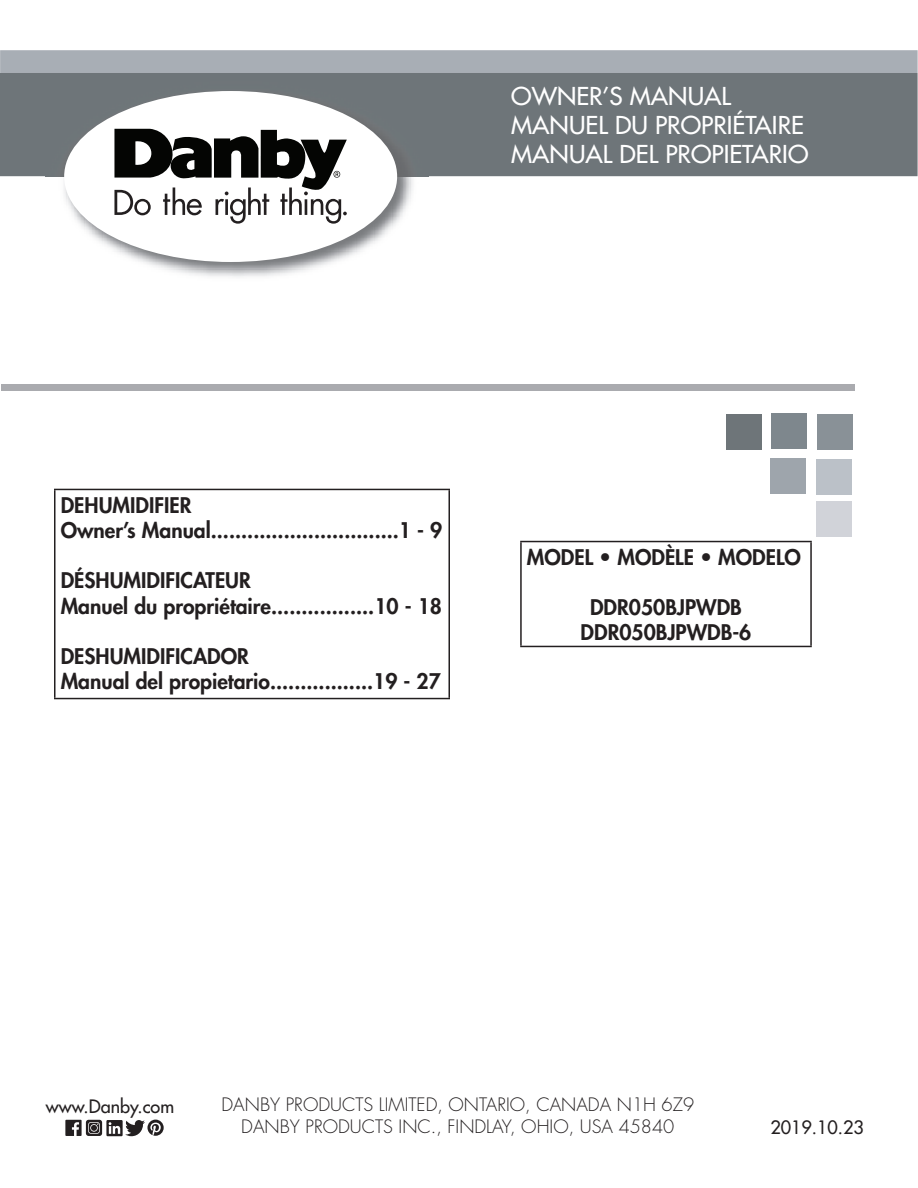
<style>
.page{position:relative;width:918px;height:1188px;background:#fff}
.page>*{position:absolute;margin:0;border:0;box-sizing:border-box;transform-origin:0 0}
.t1{font:500 24px/28.8px "Futura Std";color:#fff}
.t2{font:800 21px/25.2px "Futura Std";color:#231f20}
.t3{font:300 18px/21.6px "Futura Std";color:#231f20;text-align:center}
.t4{font:500 18px "Futura Std";color:#231f20}
.s1{font-weight:500}
</style>
<div class="page">
<div style="left:0;top:50px;width:918px;height:23px;background:#a8aeb5"></div>
<div style="left:0;top:73px;width:918px;height:103px;background:#6e7579"></div>
<div style="left:2px;top:384px;width:853px;height:7px;background:#aaabaf"></div>
<div style="left:817px;top:414px;width:35px;height:35px;background:#899197"></div>
<div style="left:771px;top:414px;width:35px;height:35px;background:#7e878d"></div>
<div style="left:817px;top:459px;width:35px;height:35px;background:#bbc1c8"></div>
<div style="left:726px;top:414px;width:35px;height:35px;background:#6e7579"></div>
<div style="left:771px;top:459px;width:35px;height:35px;background:#9ea5ac"></div>
<div style="left:816px;top:502px;width:36px;height:35px;background:#d1d3d9"></div>
<img style="left:58px;top:176px;width:361px;height:101px">
<div style="left:46px;top:80px;width:382px;height:96px;background:#6e7579"></div>
<div style="left:64px;top:91px;width:333px;height:171px;background:#fff;border-radius:50%"></div>
<div style="left:65px;top:1120px;width:17px;height:16px;background:#231f20"></div>
<svg style="left:72px;top:1122px;width:7px;height:14px"></svg>
<div style="left:86px;top:1120px;width:16px;height:16px;background:#231f20;border-radius:3px"></div>
<svg style="left:88px;top:1122px;width:12px;height:12px"></svg>
<svg style="left:106px;top:1120px;width:17px;height:16px"></svg>
<svg style="left:109px;top:1120px;width:55px;height:16px"></svg>
<svg style="left:114px;top:129px;width:233px;height:95px"></svg>
<hr style="left:54px;top:489px;width:396px;height:1px;background:#231f20">
<hr style="left:54px;top:490px;width:2px;height:208px;background:#231f20">
<hr style="left:448px;top:490px;width:2px;height:208px;background:#231f20">
<hr style="left:54px;top:698px;width:396px;height:1px;background:#231f20">
<hr style="left:520px;top:541px;width:292px;height:1px;background:#231f20">
<hr style="left:520px;top:542px;width:2px;height:104px;background:#231f20">
<hr style="left:810px;top:542px;width:2px;height:104px;background:#231f20">
<hr style="left:520px;top:646px;width:292px;height:1px;background:#231f20">
<p class="t1" style="left:511px;top:83px;width:299px">OWNER’S MANUAL<br>MANUEL DU PROPRIÉTAIRE<br>MANUAL DEL PROPIETARIO</p>
<p class="t2" style="left:61px;top:494px;width:383px">DEHUMIDIFIER<br>Owner’s Manual...............................1 - 9</p>
<p class="t2" style="left:61px;top:569px;width:383px">DÉSHUMIDIFICATEUR<br>Manuel du propriétaire.................10 - 18</p>
<p class="t2" style="left:61px;top:645px;width:382px">DESHUMIDIFICADOR<br>Manual del propietario.................19 - 27</p>
<p class="t2" style="left:527px;top:546px;width:275px">MODEL <span class="s1">•</span> MODÈLE <span class="s1">•</span> MODELO</p>
<p class="t2" style="left:581px;top:596px;width:172px;text-align:center">DDR050BJPWDB<br>DDR050BJPWDB-6</p>
<p class="t4" style="left:46px;top:1098px;width:130px">www.Danby.com</p>
<p class="t3" style="left:222px;top:1095px;width:474px">DANBY PRODUCTS LIMITED, ONTARIO, CANADA N1H 6Z9<br>DANBY PRODUCTS INC., FINDLAY, OHIO, USA 45840</p>
<p class="t4" style="left:770px;top:1119px;width:95px">2019.10.23</p>
</div>
